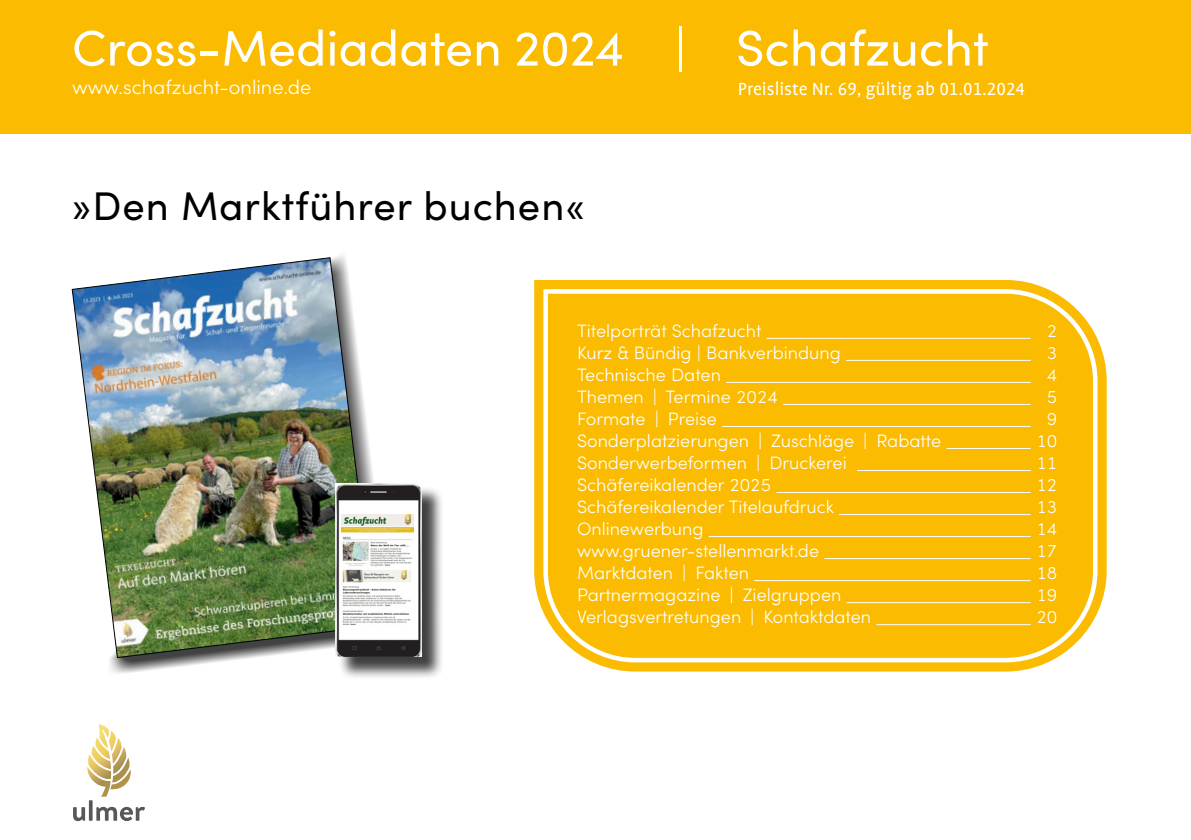
<style>
.page{position:relative;width:1191px;height:840px;background:#fff}
.page>*{position:absolute;margin:0;border:0;box-sizing:border-box;transform-origin:0 0}
.Titel{font:50px "Sofia Pro";color:#fff}
._03_Zitat_Seite1{font:40px "Sofia Pro";letter-spacing:.025em;color:#000}
.t1{font:20px "UV Profile Tab";color:#fff}
._00_Grundschrift{font:300 20px "Sofia Pro";color:#fff}
.t2{font:300 18px "Sofia Pro";color:#fff}
</style>
<div class="page">
<svg style="left:534px;top:280px;width:573px;height:392px"></svg>
<svg style="left:545px;top:291px;width:550px;height:368px"></svg>
<div style="left:552px;top:298px;width:536px;height:355px;background:#fabb00"></div>
<svg style="left:73px;top:807px;width:12px;height:13px"></svg>
<svg style="left:89px;top:799px;width:4px;height:21px"></svg>
<svg style="left:96px;top:806px;width:49px;height:14px"></svg>
<svg style="left:87px;top:724px;width:44px;height:72px"></svg>
<div style="left:0;top:0;width:1191px;height:133px;background:#fabb00"></div>
<svg style="left:71px;top:255px;width:274px;height:418px"></svg>
<img style="left:72px;top:257px;width:302px;height:400px">
<div style="left:338px;top:485px;width:106px;height:195px;background:#000;opacity:.75"></div>
<img style="left:335px;top:483px;width:86px;height:173px">
<hr style="left:766px;top:337px;width:264px;height:1px;background:#fff">
<hr style="left:846px;top:359px;width:184px;height:1px;background:#fff">
<hr style="left:726px;top:381px;width:304px;height:1px;background:#fff">
<hr style="left:783px;top:403px;width:247px;height:1px;background:#fff">
<hr style="left:722px;top:425px;width:308px;height:1px;background:#fff">
<hr style="left:946px;top:447px;width:84px;height:1px;background:#fff">
<hr style="left:857px;top:469px;width:173px;height:1px;background:#fff">
<hr style="left:776px;top:491px;width:254px;height:1px;background:#fff">
<hr style="left:839px;top:513px;width:191px;height:1px;background:#fff">
<hr style="left:708px;top:535px;width:322px;height:1px;background:#fff">
<hr style="left:824px;top:557px;width:206px;height:1px;background:#fff">
<hr style="left:754px;top:579px;width:276px;height:1px;background:#fff">
<hr style="left:846px;top:601px;width:184px;height:1px;background:#fff">
<hr style="left:876px;top:623px;width:154px;height:1px;background:#fff">
<img style="left:342px;top:514px;width:72px;height:111px">
<p class="Titel" style="left:72px;top:12px;width:918px">Cross-Mediadaten 2024 | Schafzucht</p>
<p class="_00_Grundschrift" style="left:72px;top:72px;width:241px">www.schafzucht-online.de</p>
<p class="t1" style="left:738px;top:79px;width:289px">Preisliste Nr. 69, gültig ab 01.01.2024</p>
<p class="_03_Zitat_Seite1" style="left:72px;top:177px;width:514px">»Den Marktführer buchen«</p>
<p class="t2" style="left:577px;top:317px;width:186px">Titelporträt Schafzucht</p>
<p class="t2" style="left:1046px;top:317px;width:12px">2</p>
<p class="t2" style="left:577px;top:339px;width:265px">Kurz &amp; Bündig | Bankverbindung</p>
<p class="t2" style="left:1046px;top:339px;width:12px">3</p>
<p class="t2" style="left:577px;top:361px;width:145px">Technische Daten</p>
<p class="t2" style="left:1046px;top:361px;width:12px">4</p>
<p class="t2" style="left:577px;top:383px;width:202px">Themen | Termine 2024</p>
<p class="t2" style="left:1046px;top:383px;width:12px">5</p>
<p class="t2" style="left:577px;top:405px;width:141px">Formate | Preise</p>
<p class="t2" style="left:1046px;top:405px;width:12px">9</p>
<p class="t2" style="left:577px;top:427px;width:366px">Sonderplatzierungen | Zuschläge | Rabatte</p>
<p class="t2" style="left:1036px;top:427px;width:22px">10</p>
<p class="t2" style="left:577px;top:449px;width:271px">Sonderwerbeformen | Druckerei</p>
<p class="t2" style="left:1036px;top:449px;width:22px">11</p>
<p class="t2" style="left:577px;top:471px;width:196px">Schäfereikalender 2025</p>
<p class="t2" style="left:1036px;top:471px;width:22px">12</p>
<p class="t2" style="left:577px;top:493px;width:258px">Schäfereikalender Titelaufdruck</p>
<p class="t2" style="left:1036px;top:493px;width:22px">13</p>
<p class="t2" style="left:577px;top:515px;width:128px">Onlinewerbung</p>
<p class="t2" style="left:1036px;top:515px;width:22px">14</p>
<p class="t2" style="left:577px;top:537px;width:243px">www.gruener-stellenmarkt.de</p>
<p class="t2" style="left:1036px;top:537px;width:22px">17</p>
<p class="t2" style="left:577px;top:559px;width:173px">Marktdaten | Fakten</p>
<p class="t2" style="left:1036px;top:559px;width:22px">18</p>
<p class="t2" style="left:577px;top:581px;width:266px">Partnermagazine | Zielgruppen</p>
<p class="t2" style="left:1036px;top:581px;width:22px">19</p>
<p class="t2" style="left:577px;top:603px;width:295px">Verlagsvertretungen | Kontaktdaten</p>
<p class="t2" style="left:1036px;top:603px;width:22px">20</p>
</div>
